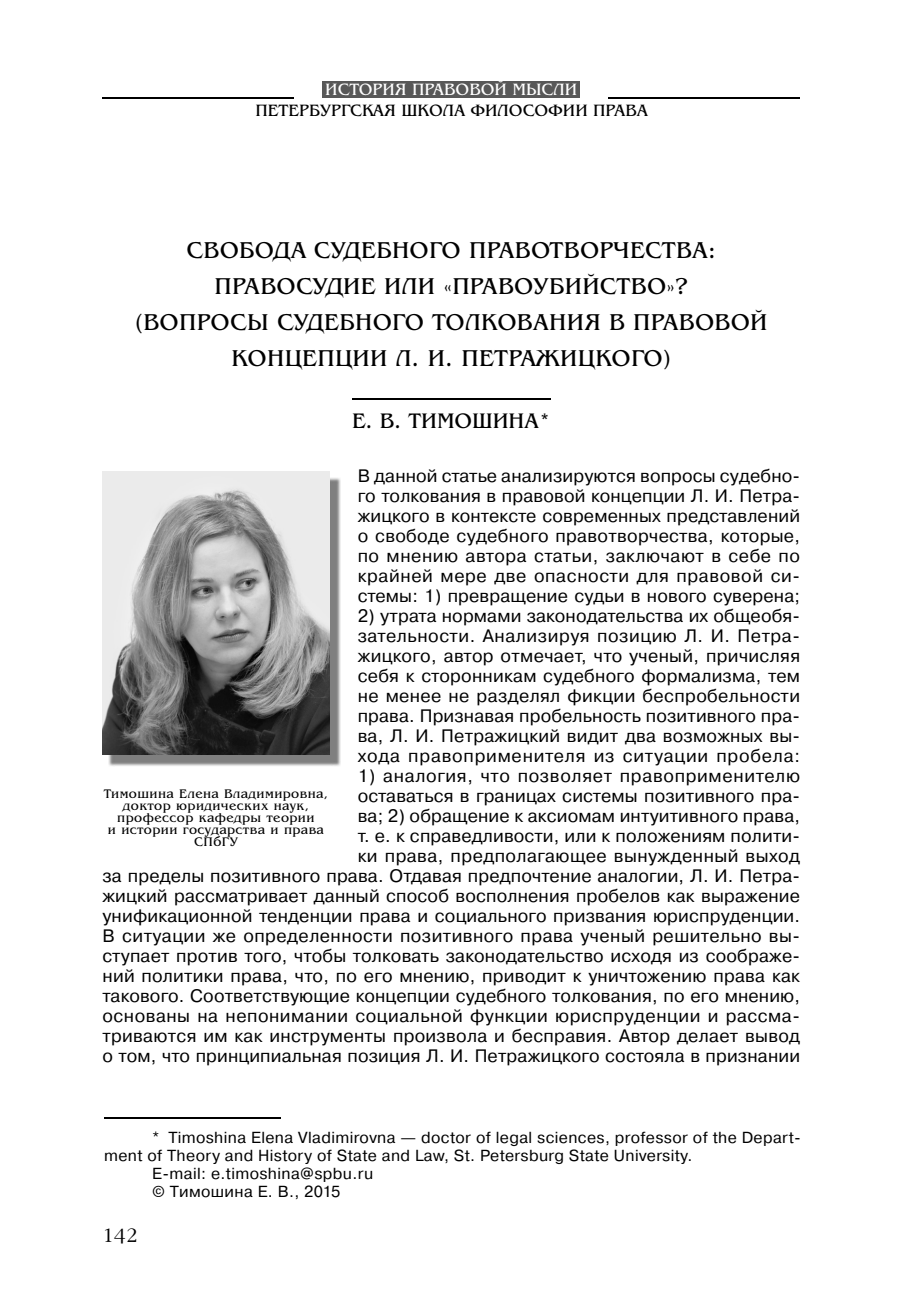
<style>
.page{position:relative;width:913px;height:1316px;background:#fff}
.page>*{position:absolute;margin:0;border:0;box-sizing:border-box;transform-origin:0 0}
.t1{font:24px/36px "AG Bengaly";letter-spacing:.015em;color:#000;text-align:center}
.t2{font:22px "AG Bengaly";color:#000}
.t3{font:19px "Garamond C";color:#000}
.t4{font:18px/20px "Pragmatica Pro";letter-spacing:.01em;color:#000;text-align:justify}
.t5{font:17.2px "AG Bengaly";color:#000}
.t6{font:17.2px "AG Bengaly";color:#fff}
.t7{font:16px "Pragmatica Pro";letter-spacing:.025em;color:#000}
.t8{font:13px/12px "AG Bengaly";letter-spacing:.03em;color:#000;text-align:center}
</style>
<div class="page">
<hr style="left:608px;top:97px;width:192px;height:1px;background:#000">
<hr style="left:102px;top:97px;width:192px;height:1px;background:#000">
<div style="left:322px;top:81px;width:258px;height:8px;background:#585858"></div>
<div style="left:322px;top:86px;width:258px;height:11px;background:#585858"></div>
<hr style="left:352px;top:398px;width:198px;height:1px;background:#000">
<hr style="left:104px;top:1118px;width:177px;height:1px;background:#000">
<img style="left:109px;top:477px;width:231px;height:289px">
<img style="left:103px;top:471px;width:226px;height:284px">
<p class="t6" style="left:325px;top:79px;width:253px">ИСТОРИЯ ПРАВОВОЙ МЫСЛИ</p>
<p class="t5" style="left:255px;top:100px;width:394px">ПЕТЕРБУРГСКАЯ ШКОЛА ФИЛОСОФИИ ПРАВА</p>
<h1 class="t1" style="left:135px;top:232px;width:634px">СВОБОДА СУДЕБНОГО ПРАВОТВОРЧЕСТВА:<br>ПРАВОСУДИЕ ИЛИ ´ПРАВОУБИЙСТВОª?<br>(ВОПРОСЫ СУДЕБНОГО ТОЛКОВАНИЯ В ПРАВОВОЙ КОНЦЕПЦИИ Л. И. ПЕТРАЖИЦКОГО)</h1>
<p class="t2" style="left:352px;top:407px;width:200px">Е. В. ТИМОШИНА*</p>
<p class="t4" style="left:358px;top:467px;width:444px">В данной статье анализируются вопросы судебно&shy;го толкования в правовой концепции Л. И. Петра&shy;жицкого в контексте современных представлений о свободе судебного правотворчества, которые, по мнению автора статьи, заключают в себе по крайней мере две опасности для правовой си&shy;стемы: 1) превращение судьи в нового суверена;</p>
<p class="t4" style="left:358px;top:607px;width:444px">2) утрата нормами законодательства их общеобя&shy;зательности. Анализируя позицию Л. И. Петра&shy;жицкого, автор отмечает, что ученый, причисляя себя к сторонникам судебного формализма, тем не менее не разделял фикции беспробельности права. Признавая пробельность позитивного пра&shy;ва, Л. И. Петражицкий видит два возможных вы&shy;хода правоприменителя из ситуации пробела:</p>
<p class="t4" style="left:102px;top:767px;width:699px;text-align:right">1) аналогия, что позволяет правоприменителю<br>оставаться в границах системы позитивного пра-<br>ва; 2) обращение к аксиомам интуитивного права,<br>т. е. к справедливости, или к положениям полити-<br>ки права, предполагающее вынужденный выход<br>за пределы позитивного права. Отдавая предпочтение аналогии, Л. И. Петра&shy;жицкий рассматривает данный способ восполнения пробелов как выражение унификационной тенденции права и социального призвания юриспруденции.<br>В ситуации же определенности позитивного права ученый решительно вы&shy;ступает против того, чтобы толковать законодательство исходя из соображе&shy;ний политики права, что, по его мнению, приводит к уничтожению права как такового. Соответствующие концепции судебного толкования, по его мнению, основаны на непонимании социальной функции юриспруденции и рассма&shy;триваются им как инструменты произвола и бесправия. Автор делает вывод о том, что принципиальная позиция Л. И. Петражицкого состояла в признании</p>
<p class="t8" style="left:104px;top:788px;width:226px">Тимошина Елена Владимировна, доктор юридических наук, профессор кафедры теории<br>и истории государства и права<br>СПбГУ</p>
<p class="t7" style="left:152px;top:1131px;width:650px">* Timoshina Elena Vladimirovna — doctor of legal sciences, professor of the Depart-</p>
<p class="t7" style="left:104px;top:1149px;width:590px">ment of Theory and History of State and Law, St. Petersburg State University.</p>
<p class="t7" style="left:152px;top:1167px;width:222px">E-mail: е.timoshina@spbu.ru</p>
<p class="t7" style="left:152px;top:1185px;width:190px">© Тимошина Е. В., 2015</p>
<p class="t3" style="left:102px;top:1224px;width:37px">142</p>
</div>
